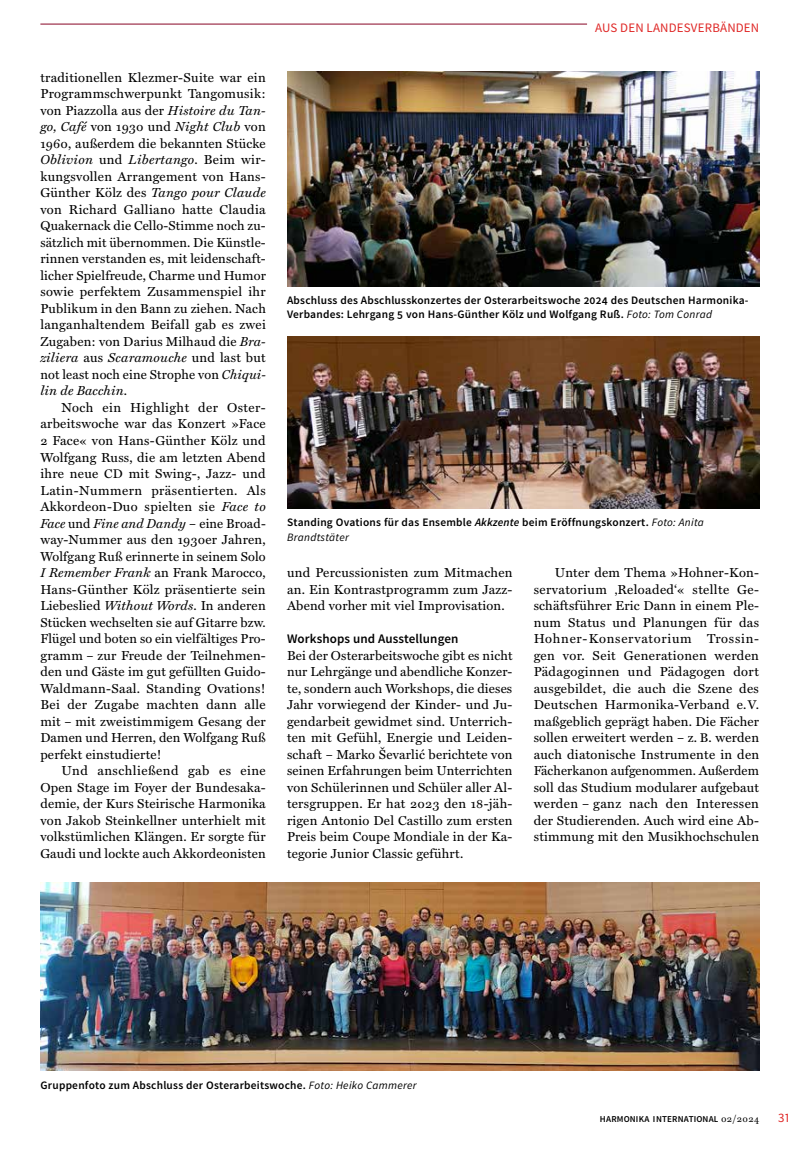
<style>
.page{position:relative;width:808px;height:1149px;background:#fff}
.page>*{position:absolute;margin:0;border:0;box-sizing:border-box;transform-origin:0 0}
.t1{font:13.05px/16.5px "Miller Text";letter-spacing:.015em;color:#000;text-align:justify}
.t2{font:600 13.05px "Source Sans Pro";letter-spacing:.01em;color:#000}
.t3{font:12.9px "Source Sans Pro";letter-spacing:.015em;color:#df2625}
.t4{font:600 11.4px/14.2px "Source Sans Pro";letter-spacing:.02em;color:#000}
.t5{font:italic 11.25px "Source Sans Pro";letter-spacing:.025em;color:#000}
.t6{font:600 9px "Source Sans Pro";letter-spacing:.025em;color:#000}
.s1{font-style:italic}
.s2{font-size:12.6px}
.s3{font-style:italic;font-size:12.6px}
.s4{font-weight:400;font-style:italic;font-size:11.25px}
.s5{font-family:"Miller Text";font-weight:400;font-size:9.75px}
</style>
<div class="page">
<img style="left:287px;top:72px;width:472px;height:214px">
<img style="left:40px;top:882px;width:719px;height:188px">
<img style="left:287px;top:336px;width:472px;height:173px">
<hr style="left:40px;top:24px;width:547px;height:1px;background:#870525">
<p class="t1" style="left:40px;top:68px;width:227px">traditionellen Klezmer-Suite war ein Programmschwerpunkt Tangomusik: von Piazzolla aus der <span class="s1">Histoire du Tan&shy;go, Café</span> von 1930 und <span class="s1">Night Club</span> von 1960, außerdem die bekannten Stücke <span class="s1">Oblivion</span> und <span class="s1">Libertango</span>. Beim wir&shy;kungsvollen Arrangement von Hans-Günther Kölz des <span class="s1">Tango pour Claude </span>von Richard Galliano hatte Claudia Quakernack die Cello-Stimme noch zu&shy;sätzlich mit übernommen. Die Künstle&shy;rinnen verstanden es, mit leidenschaft&shy;licher Spielfreude, Charme und Humor sowie perfektem Zusammenspiel ihr Publikum in den Bann zu ziehen. Nach langanhaltendem Beifall gab es zwei Zugaben: von Darius Milhaud die <span class="s1">Bra&shy;ziliera</span> aus <span class="s1">Scaramouche</span> und last but not least noch eine Strophe von <span class="s1">Chiqui&shy;lin de Bacchin</span>.</p>
<p class="t1" style="left:40px;top:398px;width:227px;text-indent:21px">Noch ein Highlight der Oster&shy;arbeitswoche war das Konzert »Face 2 Face« von Hans-Günther Kölz und Wolfgang Russ, die am letzten Abend ihre neue <span class="s2">CD</span> mit Swing-, Jazz- und Latin-Nummern präsentierten. Als Akkordeon-Duo spielten sie <span class="s1">Face to Face</span> und <span class="s1">Fine and Dandy</span> – eine Broad&shy;way-Nummer aus den 1930er Jahren, Wolfgang Ruß erinnerte in seinem Solo <span class="s3">I</span> <span class="s1">Remember Frank</span> an Frank Marocco, Hans-Günther Kölz präsentierte sein Liebeslied <span class="s1">Without Words</span>. In anderen Stücken wechselten sie auf Gitarre bzw.<br>Flügel und boten so ein vielfältiges Pro&shy;gramm – zur Freude der Teilnehmen&shy;den und Gäste im gut gefüllten Guido-Waldmann-Saal. Standing Ovations!<br>Bei der Zugabe machten dann alle mit – mit zweistimmigem Gesang der Damen und Herren, den Wolfgang Ruß perfekt einstudierte!</p>
<p class="t1" style="left:40px;top:761px;width:227px;text-indent:21px">Und anschließend gab es eine Open Stage im Foyer der Bundesaka&shy;demie, der Kurs Steirische Harmonika von Jakob Steinkellner unterhielt mit volkstümlichen Klängen. Er sorgte für Gaudi und lockte auch Akkordeonisten</p>
<p class="t3" style="left:595px;top:20px;width:166px">AUS DEN LANDESVERBÄNDEN</p>
<p class="t4" style="left:287px;top:293px;width:463px">Abschluss des Abschlusskonzertes der Osterarbeitswoche 2024 des Deutschen Harmonika-<br>Verbandes: Lehrgang 5 von Hans-Günther Kölz und Wolfgang Ruß. <span class="s4">Foto: Tom Conrad</span></p>
<p class="t4" style="left:287px;top:515px;width:418px">Standing Ovations für das Ensemble <span class="s1">Akkzente</span> beim Eröffnungskonzert. <span class="s4">Foto: Anita</span></p>
<p class="t5" style="left:287px;top:529px;width:63px">Brandtstäter</p>
<p class="t1" style="left:287px;top:563px;width:227px">und Percussionisten zum Mitmachen an. Ein Kontrastprogramm zum Jazz-Abend vorher mit viel Improvisation.</p>
<p class="t2" style="left:287px;top:630px;width:173px">Workshops und Ausstellungen</p>
<p class="t1" style="left:287px;top:645px;width:227px">Bei der Osterarbeitswoche gibt es nicht nur Lehrgänge und abendliche Konzer&shy;te, sondern auch Workshops, die dieses Jahr vorwiegend der Kinder- und Ju&shy;gendarbeit gewidmet sind. Unterrich&shy;ten mit Gefühl, Energie und Leiden&shy;schaft – Marko Ševarlić berichtete von seinen Erfahrungen beim Unterrichten von Schülerinnen und Schüler aller Al&shy;tersgruppen. Er hat 2023 den 18-jäh&shy;rigen Antonio Del Castillo zum ersten Preis beim Coupe Mondiale in der Ka&shy;tegorie Junior Classic geführt.</p>
<p class="t1" style="left:534px;top:563px;width:227px;text-indent:21px">Unter dem Thema »Hohner-Kon&shy;servatorium ‚Reloaded‘« stellte Ge&shy;schäftsführer Eric Dann in einem Ple&shy;num Status und Planungen für das Hohner-Konservatorium Trossin&shy;gen vor. Seit Generationen werden Pädagoginnen und Pädagogen dort ausgebildet, die auch die Szene des Deutschen Harmonika-Verband e.<span class="s2">V</span>. maßgeblich geprägt haben. Die Fächer sollen erweitert werden – z. <span class="s2">B</span>. werden auch diatonische Instrumente in den Fächerkanon aufgenommen. Außerdem soll das Studium modularer aufgebaut werden – ganz nach den Interessen der Studierenden. Auch wird eine Ab&shy;stimmung mit den Musikhochschulen</p>
<p class="t4" style="left:41px;top:1078px;width:378px">Gruppenfoto zum Abschluss der Osterarbeitswoche. <span class="s4">Foto: Heiko Cammerer</span></p>
<p class="t6" style="left:600px;top:1112px;width:161px">HARMONIKA INTERNATIONAL <span class="s5">02/2024</span></p>
<p class="t3" style="left:778px;top:1109px;width:13px">31</p>
</div>
